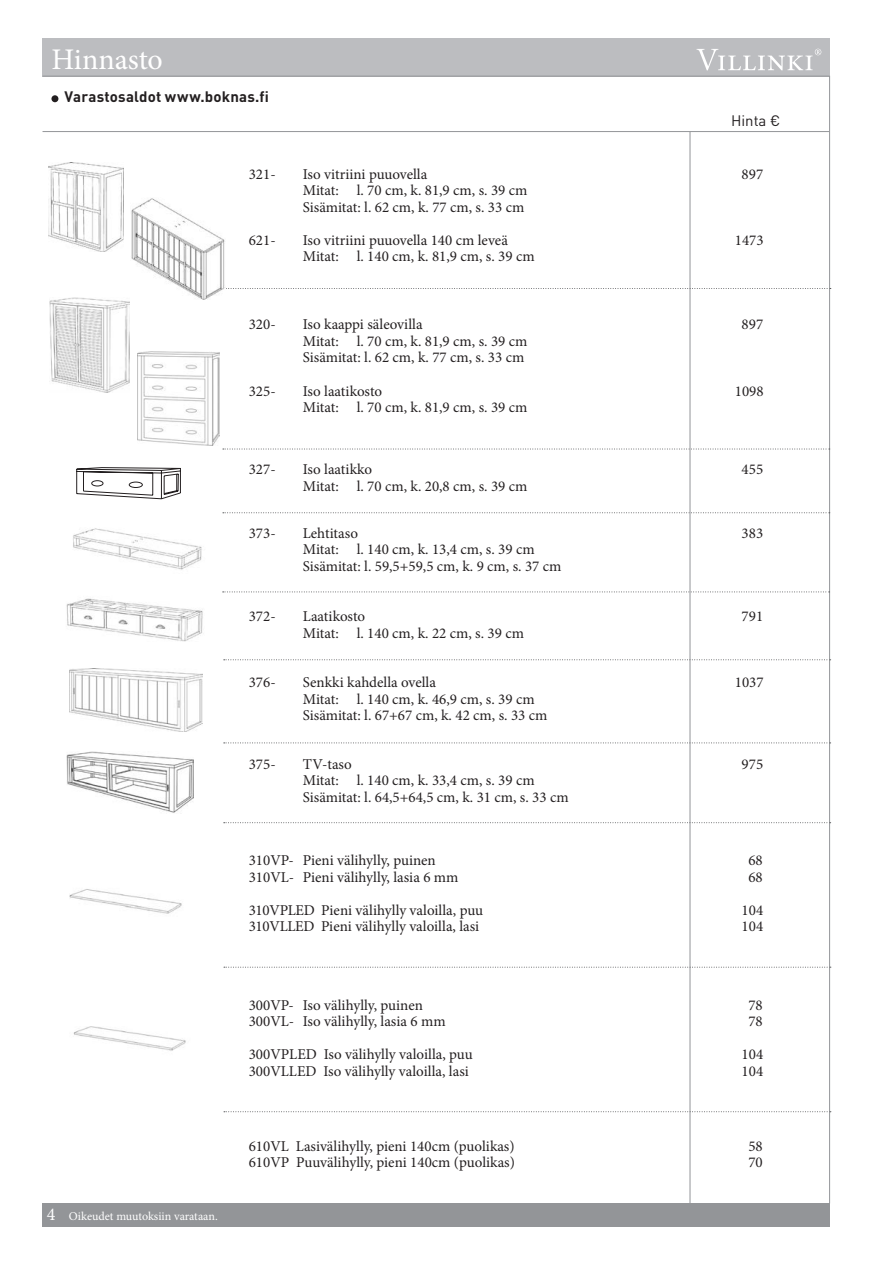
<style>
.page{position:relative;width:893px;height:1263px;background:#fff}
.page>*{position:absolute;margin:0;border:0;box-sizing:border-box;transform-origin:0 0}
.t1{font:30px "Minion Pro";color:#fff}
.t2{font:18px "Minion Pro";color:#fff}
.t3{font:15px/16.5px "Minion Pro";color:#231f20}
.t4{font:700 15px "DINOT";letter-spacing:.01em;color:#231f20}
.t5{font:15px "DINOT";color:#231f20}
.t6{font:12px "Minion Pro";color:#fff}
</style>
<div class="page">
<div style="left:43px;top:38px;width:787px;height:38px;background:#bcbdc0"></div>
<div style="left:43px;top:1203px;width:787px;height:24px;background:#939598"></div>
<hr style="left:43px;top:131px;width:786px;height:1px;background:#939598">
<hr style="left:43px;top:76px;width:786px;height:1px;background:#939598">
<hr style="left:829px;top:76px;width:1px;height:1127px;background:#939598">
<div style="left:51px;top:95px;width:7px;height:7px;background:#231f20;border-radius:50%"></div>
<hr style="left:690px;top:132px;width:1px;height:1071px;background:#939598">
<svg style="left:696px;top:49px;width:125px;height:21px"></svg>
<img style="left:69px;top:889px;width:113px;height:25px">
<img style="left:50px;top:298px;width:80px;height:94px">
<img style="left:138px;top:352px;width:81px;height:94px">
<img style="left:49px;top:162px;width:74px;height:90px">
<svg style="left:76px;top:467px;width:105px;height:32px"></svg>
<img style="left:73px;top:528px;width:129px;height:42px">
<img style="left:66px;top:598px;width:137px;height:44px">
<img style="left:67px;top:752px;width:127px;height:61px">
<svg style="left:224px;top:742px;width:607px;height:1px"></svg>
<svg style="left:223px;top:591px;width:607px;height:1px"></svg>
<svg style="left:224px;top:822px;width:607px;height:1px"></svg>
<svg style="left:224px;top:659px;width:607px;height:1px"></svg>
<img style="left:70px;top:669px;width:132px;height:63px">
<svg style="left:226px;top:288px;width:605px;height:1px"></svg>
<svg style="left:223px;top:449px;width:607px;height:1px"></svg>
<svg style="left:223px;top:512px;width:607px;height:1px"></svg>
<svg style="left:224px;top:967px;width:607px;height:1px"></svg>
<svg style="left:224px;top:1111px;width:607px;height:1px"></svg>
<img style="left:73px;top:1026px;width:113px;height:25px">
<img style="left:131px;top:198px;width:94px;height:102px">
<h1 class="t1" style="left:51px;top:40px;width:113px">Hinnasto</h1>
<p class="t4" style="left:65px;top:87px;width:206px">Varastosaldot www.boknas.fi</p>
<p class="t5" style="left:731px;top:111px;width:51px">Hinta €</p>
<p class="t3" style="left:249px;top:166px;width:28px">321-</p>
<p class="t3" style="left:303px;top:166px;width:126px">Iso vitriini puuovella</p>
<p class="t3" style="left:742px;top:166px;width:23px">897</p>
<p class="t3" style="left:303px;top:182px;width:226px">Mitat: l. 70 cm, k. 81,9 cm, s. 39 cm<br>Sisämitat: l. 62 cm, k. 77 cm, s. 33 cm</p>
<p class="t3" style="left:249px;top:232px;width:28px">621-</p>
<p class="t3" style="left:303px;top:232px;width:207px">Iso vitriini puuovella 140 cm leveä</p>
<p class="t3" style="left:735px;top:232px;width:30px">1473</p>
<p class="t3" style="left:303px;top:248px;width:233px">Mitat: l. 140 cm, k. 81,9 cm, s. 39 cm</p>
<p class="t3" style="left:249px;top:316px;width:28px">320-</p>
<p class="t3" style="left:303px;top:316px;width:121px">Iso kaappi säleovilla</p>
<p class="t3" style="left:742px;top:316px;width:23px">897</p>
<p class="t3" style="left:303px;top:333px;width:226px">Mitat: l. 70 cm, k. 81,9 cm, s. 39 cm<br>Sisämitat: l. 62 cm, k. 77 cm, s. 33 cm</p>
<p class="t3" style="left:249px;top:382px;width:28px">325-</p>
<p class="t3" style="left:303px;top:382px;width:81px">Iso laatikosto</p>
<p class="t3" style="left:735px;top:382px;width:30px">1098</p>
<p class="t3" style="left:303px;top:399px;width:226px">Mitat: l. 70 cm, k. 81,9 cm, s. 39 cm</p>
<p class="t3" style="left:249px;top:461px;width:28px">327-</p>
<p class="t3" style="left:303px;top:461px;width:71px">Iso laatikko</p>
<p class="t3" style="left:742px;top:461px;width:23px">455</p>
<p class="t3" style="left:303px;top:478px;width:226px">Mitat: l. 70 cm, k. 20,8 cm, s. 39 cm</p>
<p class="t3" style="left:249px;top:525px;width:28px">373-</p>
<p class="t3" style="left:303px;top:525px;width:57px">Lehtitaso</p>
<p class="t3" style="left:742px;top:525px;width:23px">383</p>
<p class="t3" style="left:303px;top:541px;width:260px">Mitat: l. 140 cm, k. 13,4 cm, s. 39 cm<br>Sisämitat: l. 59,5+59,5 cm, k. 9 cm, s. 37 cm</p>
<p class="t3" style="left:249px;top:608px;width:28px">372-</p>
<p class="t3" style="left:303px;top:608px;width:64px">Laatikosto</p>
<p class="t3" style="left:742px;top:608px;width:23px">791</p>
<p class="t3" style="left:303px;top:625px;width:223px">Mitat: l. 140 cm, k. 22 cm, s. 39 cm</p>
<p class="t3" style="left:249px;top:674px;width:28px">376-</p>
<p class="t3" style="left:303px;top:674px;width:135px">Senkki kahdella ovella</p>
<p class="t3" style="left:735px;top:674px;width:30px">1037</p>
<p class="t3" style="left:303px;top:691px;width:246px">Mitat: l. 140 cm, k. 46,9 cm, s. 39 cm<br>Sisämitat: l. 67+67 cm, k. 42 cm, s. 33 cm</p>
<p class="t3" style="left:249px;top:756px;width:28px">375-</p>
<p class="t3" style="left:303px;top:756px;width:51px">TV-taso</p>
<p class="t3" style="left:742px;top:756px;width:23px">975</p>
<p class="t3" style="left:303px;top:772px;width:267px">Mitat: l. 140 cm, k. 33,4 cm, s. 39 cm<br>Sisämitat: l. 64,5+64,5 cm, k. 31 cm, s. 33 cm</p>
<p class="t3" style="left:249px;top:852px;width:189px">310VP- Pieni välihylly, puinen</p>
<p class="t3" style="left:748px;top:852px;width:16px">68</p>
<p class="t3" style="left:249px;top:869px;width:211px">310VL- Pieni välihylly, lasia 6 mm</p>
<p class="t3" style="left:748px;top:869px;width:16px">68</p>
<p class="t3" style="left:249px;top:902px;width:236px">310VPLED Pieni välihylly valoilla, puu</p>
<p class="t3" style="left:742px;top:902px;width:23px">104</p>
<p class="t3" style="left:249px;top:918px;width:232px">310VLLED Pieni välihylly valoilla, lasi</p>
<p class="t3" style="left:742px;top:918px;width:23px">104</p>
<p class="t3" style="left:249px;top:997px;width:176px">300VP- Iso välihylly, puinen</p>
<p class="t3" style="left:748px;top:997px;width:16px">78</p>
<p class="t3" style="left:249px;top:1013px;width:198px">300VL- Iso välihylly, lasia 6 mm</p>
<p class="t3" style="left:748px;top:1013px;width:16px">78</p>
<p class="t3" style="left:249px;top:1046px;width:225px">300VPLED Iso välihylly valoilla, puu</p>
<p class="t3" style="left:742px;top:1046px;width:23px">104</p>
<p class="t3" style="left:249px;top:1063px;width:222px">300VLLED Iso välihylly valoilla, lasi</p>
<p class="t3" style="left:742px;top:1063px;width:23px">104</p>
<p class="t2" style="left:47px;top:1202px;width:10px">4</p>
<p class="t6" style="left:69px;top:1208px;width:150px">Oikeudet muutoksiin varataan.</p>
<p class="t3" style="left:249px;top:1137px;width:267px">610VL Lasivälihylly, pieni 140cm (puolikas)</p>
<p class="t3" style="left:748px;top:1137px;width:16px">58</p>
<p class="t3" style="left:249px;top:1154px;width:268px">610VP Puuvälihylly, pieni 140cm (puolikas)</p>
<p class="t3" style="left:748px;top:1154px;width:16px">70</p>
</div>
